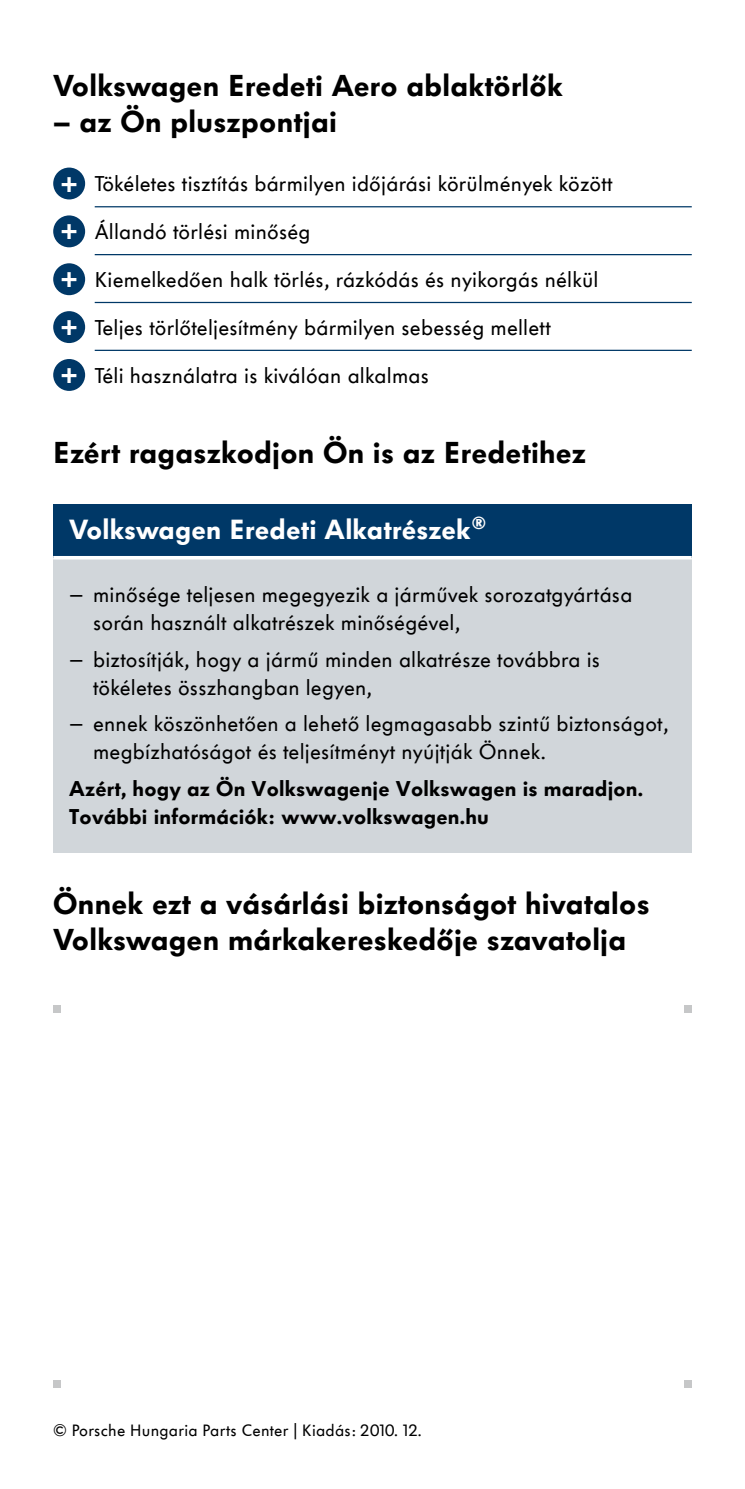
<style>
.page{position:relative;width:745px;height:1489px;background:#fff}
.page>*{position:absolute;margin:0;border:0;box-sizing:border-box;transform-origin:0 0}
.t1{font:900 30px/36px "VW Headline OT";letter-spacing:.01em;color:#000}
.t2{font:900 27.5px "VW Headline OT";letter-spacing:.01em;color:#fff}
.t3{font:900 25px/47.8px "VW Headline OT";color:#fff;text-align:justify}
.t4{font:21.25px/28px "VW Headline OT";letter-spacing:.01em;color:#000}
.t5{font:900 21.25px/28px "VW Headline OT";letter-spacing:.01em;color:#000}
.t6{font:16.25px "VW Headline OT";letter-spacing:.015em;color:#000}
</style>
<div class="page">
<div style="left:53px;top:167px;width:32px;height:32px;background:#003867;border-radius:50%"></div>
<div style="left:53px;top:215px;width:32px;height:32px;background:#003867;border-radius:50%"></div>
<div style="left:53px;top:263px;width:32px;height:32px;background:#003867;border-radius:50%"></div>
<div style="left:53px;top:311px;width:32px;height:32px;background:#003867;border-radius:50%"></div>
<div style="left:53px;top:359px;width:32px;height:32px;background:#003867;border-radius:50%"></div>
<hr style="left:95px;top:206px;width:596px;height:1px;background:#003867">
<hr style="left:95px;top:254px;width:596px;height:1px;background:#003867">
<hr style="left:95px;top:302px;width:596px;height:1px;background:#003867">
<hr style="left:95px;top:350px;width:596px;height:1px;background:#003867">
<div style="left:53px;top:504px;width:638px;height:53px;background:#003867"></div>
<div style="left:53px;top:557px;width:638px;height:295px;background:#d1d6da"></div>
<hr style="left:53px;top:556px;width:638px;height:3px;background:#fff">
<div style="left:684px;top:1380px;width:7px;height:7px;background:#c6c7c8"></div>
<div style="left:53px;top:1380px;width:7px;height:7px;background:#c6c7c8"></div>
<div style="left:684px;top:1005px;width:7px;height:7px;background:#c6c7c8"></div>
<div style="left:53px;top:1005px;width:7px;height:7px;background:#c6c7c8"></div>
<h1 class="t1" style="left:53px;top:67px;width:510px">Volkswagen Eredeti Aero ablaktörlők</h1>
<h1 class="t1" style="left:53px;top:103px;width:285px">– az Ön pluszpontjai</h1>
<p class="t3" style="left:61px;top:159px;width:18px">+ + + + +</p>
<p class="t4" style="left:95px;top:170px;width:519px">Tökéletes tisztítás bármilyen időjárási körülmények között</p>
<p class="t4" style="left:95px;top:218px;width:217px">Állandó törlési minőség</p>
<p class="t4" style="left:95px;top:266px;width:505px">Kiemelkedően halk törlés, rázkódás és nyikorgás nélkül</p>
<p class="t4" style="left:95px;top:314px;width:457px">Teljes törlőteljesítmény bármilyen sebesség mellett</p>
<p class="t4" style="left:95px;top:362px;width:335px">Téli használatra is kiválóan alkalmas</p>
<h1 class="t1" style="left:53px;top:434px;width:534px">Ezért ragaszkodjon Ön is az Eredetihez</h1>
<p class="t2" style="left:69px;top:511px;width:419px">Volkswagen Eredeti Alkatrészek<sup>®</sup></p>
<p class="t4" style="left:93px;top:581px;width:540px;text-indent:-24px">− minősége teljesen megegyezik a járművek sorozatgyártása során használt alkatrészek minőségével,</p>
<p class="t4" style="left:93px;top:645px;width:508px;text-indent:-24px">− biztosítják, hogy a jármű minden alkatrésze továbbra is tökéletes összhangban legyen,</p>
<p class="t4" style="left:93px;top:710px;width:576px;text-indent:-24px">− ennek köszönhetően a lehető legmagasabb szintű biztonságot, megbízhatóságot és teljesítményt nyújtják Önnek.</p>
<p class="t5" style="left:69px;top:774px;width:575px">Azért, hogy az Ön Volkswagenje Volkswagen is maradjon.<br>További információk: www.volkswagen.hu</p>
<h1 class="t1" style="left:53px;top:885px;width:597px">Önnek ezt a vásárlási biztonságot hivatalos<br>Volkswagen márkakereskedője szavatolja</h1>
<p class="t6" style="left:53px;top:1420px;width:370px">© Porsche Hungaria Parts Center | Kiadás: 2010. 12.</p>
</div>
